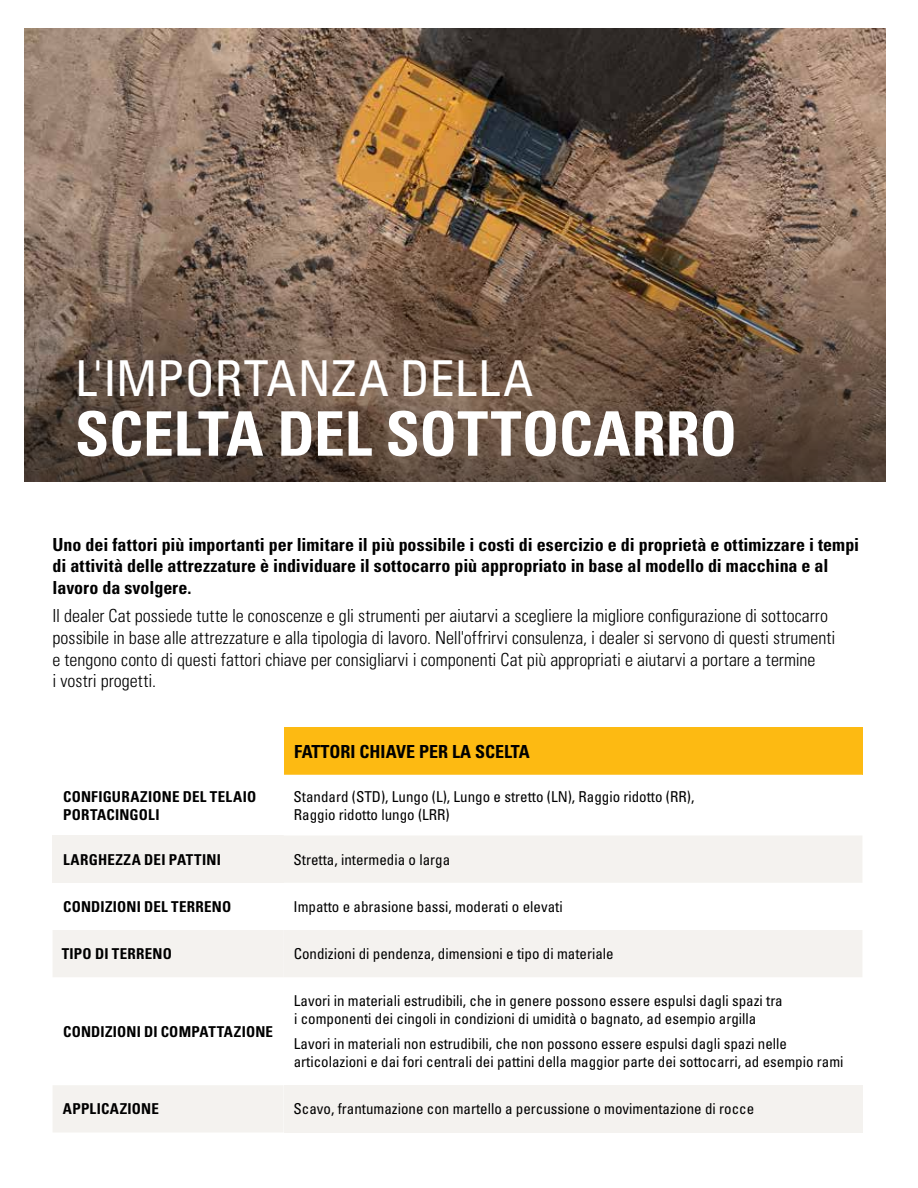
<style>
.page{position:relative;width:918px;height:1188px;background:#fff}
.page>*{position:absolute;margin:0;border:0;box-sizing:border-box;transform-origin:0 0}
.t1{font:700 condensed 61.5px "Univers LT Std";letter-spacing:-.005em;color:#fff}
.t2{font:condensed 49.5px "Univers LT Std";letter-spacing:.01em;color:#fff}
.t3{font:300 condensed 18px/21.6px "Univers LT Std";color:#000}
.t4{font:700 condensed 18px/21.6px "Univers LT Std";color:#000}
.t5{font:condensed 15px/18px "Univers LT Std";color:#000}
.t6{font:700 condensed 15px/18px "Univers LT Std";letter-spacing:.015em;color:#000}
</style>
<div class="page">
<img style="left:24px;top:28px;width:862px;height:173px">
<div style="left:53px;top:836px;width:231px;height:47px;background:#f4f2ef"></div>
<svg style="left:53px;top:930px;width:231px;height:202px"></svg>
<div style="left:284px;top:728px;width:578px;height:47px;background:#fdba12"></div>
<svg style="left:284px;top:836px;width:578px;height:141px;fill:#f4f2ef"></svg>
<div style="left:284px;top:1085px;width:578px;height:47px;background:#f4f2ef"></div>
<svg style="left:24px;top:201px;width:862px;height:281px;background:#6f5948"></svg>
<h2 class="t2" style="left:75px;top:347px;width:460px">L'IMPORTANZA DELLA</h2>
<h1 class="t1" style="left:75px;top:396px;width:664px">SCELTA DEL SOTTOCARRO</h1>
<p class="t4" style="left:53px;top:534px;width:808px">Uno dei fattori più importanti per limitare il più possibile i costi di esercizio e di proprietà e ottimizzare i tempi di attività delle attrezzature è individuare il sottocarro più appropriato in base al modello di macchina e al lavoro da svolgere.</p>
<p class="t3" style="left:53px;top:605px;width:784px">Il dealer Cat possiede tutte le conoscenze e gli strumenti per aiutarvi a scegliere la migliore configurazione di sottocarro possibile in base alle attrezzature e alla tipologia di lavoro. Nell'offrirvi consulenza, i dealer si servono di questi strumenti e tengono conto di questi fattori chiave per consigliarvi i componenti Cat più appropriati e aiutarvi a portare a termine<br>i vostri progetti.</p>
<p class="t6" style="left:63px;top:787px;width:195px">CONFIGURAZIONE DEL TELAIO<br>PORTACINGOLI</p>
<p class="t6" style="left:63px;top:850px;width:159px">LARGHEZZA DEI PATTINI</p>
<p class="t6" style="left:63px;top:897px;width:170px">CONDIZIONI DEL TERRENO</p>
<p class="t6" style="left:62px;top:945px;width:112px">TIPO DI TERRENO</p>
<p class="t6" style="left:63px;top:1022px;width:212px">CONDIZIONI DI COMPATTAZIONE</p>
<p class="t6" style="left:63px;top:1100px;width:98px">APPLICAZIONE</p>
<p class="t4" style="left:294px;top:740px;width:237px">FATTORI CHIAVE PER LA SCELTA</p>
<p class="t5" style="left:294px;top:787px;width:402px">Standard (STD), Lungo (L), Lungo e stretto (LN), Raggio ridotto (RR),<br>Raggio ridotto lungo (LRR)</p>
<p class="t5" style="left:294px;top:850px;width:158px">Stretta, intermedia o larga</p>
<p class="t5" style="left:294px;top:897px;width:271px">Impatto e abrasione bassi, moderati o elevati</p>
<p class="t5" style="left:294px;top:945px;width:321px">Condizioni di pendenza, dimensioni e tipo di materiale</p>
<p class="t5" style="left:294px;top:992px;width:490px">Lavori in materiali estrudibili, che in genere possono essere espulsi dagli spazi tra i componenti dei cingoli in condizioni di umidità o bagnato, ad esempio argilla</p>
<p class="t5" style="left:294px;top:1035px;width:551px">Lavori in materiali non estrudibili, che non possono essere espulsi dagli spazi nelle articolazioni e dai fori centrali dei pattini della maggior parte dei sottocarri, ad esempio rami</p>
<p class="t5" style="left:294px;top:1100px;width:462px">Scavo, frantumazione con martello a percussione o movimentazione di rocce</p>
</div>
